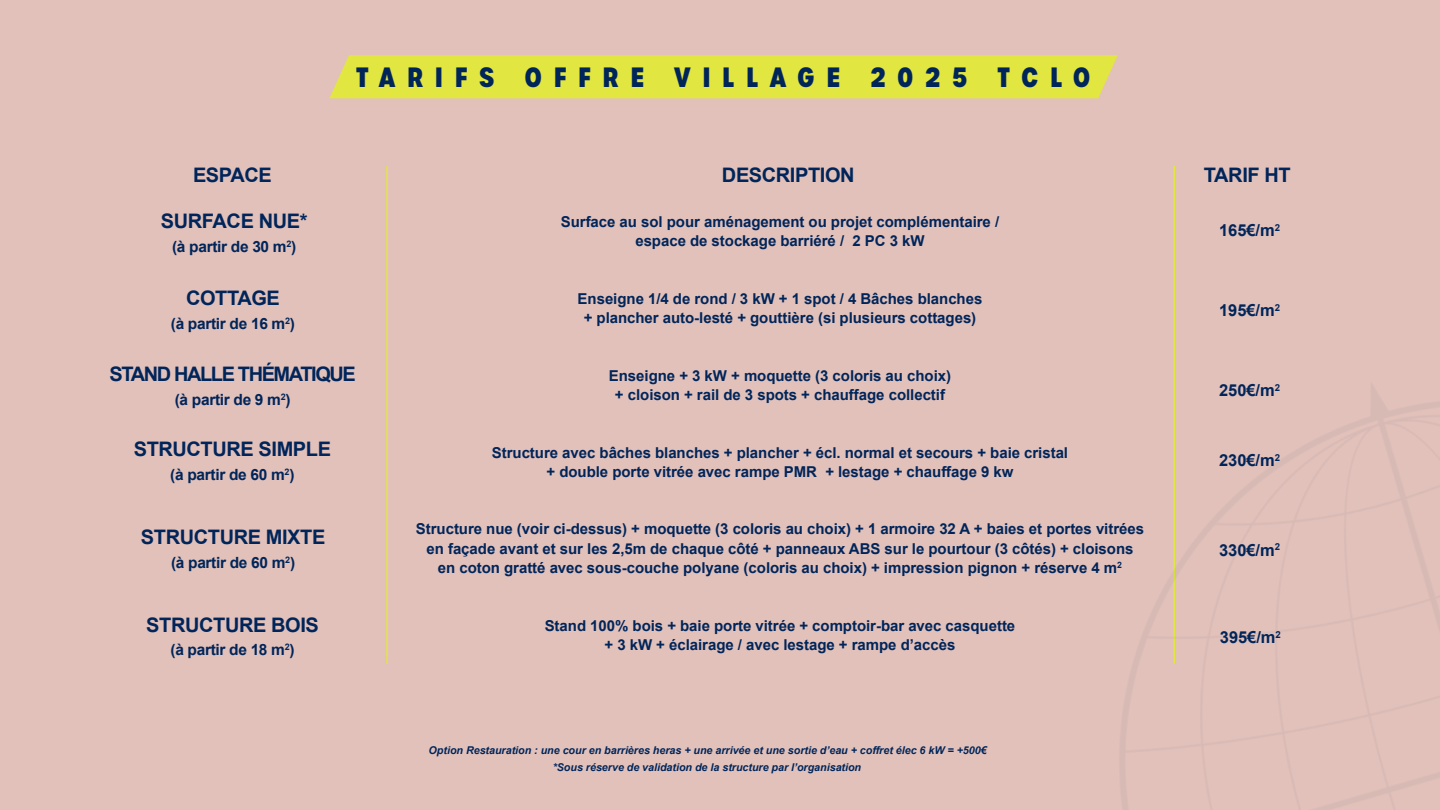
<style>
.page{position:relative;width:1440px;height:810px;background:#e2c1ba}
.page>*{position:absolute;margin:0;border:0;box-sizing:border-box;transform-origin:0 0}
.t1{font:700 27px "Urbane Condensed";letter-spacing:.43em;color:#00255a}
.t2{font:700 19.95px "Arial";letter-spacing:-.02em;color:#00255a}
.t3{font:700 19.95px "Arial";letter-spacing:-.07em;color:#00255a}
.t4{font:700 16.5px "Arial";letter-spacing:-.005em;color:#00255a}
.t5{font:700 15.45px "Arial";letter-spacing:-.02em;color:#00255a}
.t6{font:700 15px/19.2px "Arial";letter-spacing:-.005em;color:#00255a;text-align:center}
.t7{font:italic 700 10.8px/16.8px "Arial";letter-spacing:-.005em;color:#00255a;text-align:center}
</style>
<div class="page">
<div style="left:329px;top:55px;width:789px;height:43px;background:#e1e640"></div>
<hr style="left:1174px;top:166px;width:1px;height:498px;background:#e1e640">
<hr style="left:386px;top:166px;width:2px;height:498px;background:#e1e640">
<h1 class="t1" style="left:356px;top:58px;width:736px">TARIFS OFFRE VILLAGE 2025 TCLO</h1>
<h2 class="t2" style="left:193px;top:161px;width:80px">ESPACE</h2>
<h2 class="t2" style="left:722px;top:161px;width:134px">DESCRIPTION</h2>
<h2 class="t2" style="left:1204px;top:161px;width:88px">TARIF HT</h2>
<h2 class="t2" style="left:161px;top:208px;width:148px">SURFACE NUE*</h2>
<p class="t5" style="left:172px;top:237px;width:126px">(à partir de 30 m<sup>2</sup>)</p>
<p class="t6" style="left:561px;top:212px;width:440px">Surface au sol pour aménagement ou projet complémentaire / espace de stockage barriéré / 2 PC 3 kW</p>
<p class="t4" style="left:1219px;top:220px;width:63px">165€/m<sup>2</sup></p>
<h2 class="t2" style="left:186px;top:285px;width:95px">COTTAGE</h2>
<p class="t5" style="left:171px;top:313px;width:126px">(à partir de 16 m<sup>2</sup>)</p>
<h2 class="t3" style="left:109px;top:361px;width:248px">STAND HALLE THÉMATIQUE</h2>
<p class="t5" style="left:175px;top:389px;width:117px">(à partir de 9 m<sup>2</sup>)</p>
<h2 class="t2" style="left:134px;top:436px;width:199px">STRUCTURE SIMPLE</h2>
<p class="t5" style="left:170px;top:464px;width:126px">(à partir de 60 m<sup>2</sup>)</p>
<h2 class="t2" style="left:141px;top:524px;width:186px">STRUCTURE MIXTE</h2>
<p class="t5" style="left:171px;top:552px;width:126px">(à partir de 60 m<sup>2</sup>)</p>
<h2 class="t2" style="left:146px;top:611px;width:174px">STRUCTURE BOIS</h2>
<p class="t5" style="left:171px;top:640px;width:126px">(à partir de 18 m<sup>2</sup>)</p>
<p class="t6" style="left:578px;top:289px;width:406px">Enseigne 1/4 de rond / 3 kW + 1 spot / 4 Bâches blanches + plancher auto-lesté + gouttière (si plusieurs cottages)</p>
<p class="t6" style="left:609px;top:366px;width:344px">Enseigne + 3 kW + moquette (3 coloris au choix) + cloison + rail de 3 spots + chauffage collectif</p>
<p class="t6" style="left:492px;top:443px;width:578px">Structure avec bâches blanches + plancher + écl. normal et secours + baie cristal + double porte vitrée avec rampe PMR + lestage + chauffage 9 kw</p>
<p class="t6" style="left:416px;top:520px;width:730px">Structure nue (voir ci-dessus) + moquette (3 coloris au choix) + 1 armoire 32 A + baies et portes vitrées en façade avant et sur les 2,5m de chaque côté + panneaux ABS sur le pourtour (3 côtés) + cloisons<br>en coton gratté avec sous-couche polyane (coloris au choix) + impression pignon + réserve 4 m<sup>2</sup></p>
<p class="t6" style="left:545px;top:616px;width:472px">Stand 100% bois + baie porte vitrée + comptoir-bar avec casquette + 3 kW + éclairage / avec lestage + rampe d’accès</p>
<p class="t7" style="left:429px;top:742px;width:560px">Option Restauration : une cour en barrières heras + une arrivée et une sortie d’eau + coffret élec 6 kW = +500€ *Sous réserve de validation de la structure par l’organisation</p>
<p class="t4" style="left:1219px;top:300px;width:63px">195€/m<sup>2</sup></p>
<p class="t4" style="left:1219px;top:380px;width:63px">250€/m<sup>2</sup></p>
<p class="t4" style="left:1219px;top:450px;width:63px">230€/m<sup>2</sup></p>
<p class="t4" style="left:1219px;top:539px;width:63px">330€/m<sup>2</sup></p>
<p class="t4" style="left:1220px;top:627px;width:63px">395€/m<sup>2</sup></p>
</div>
